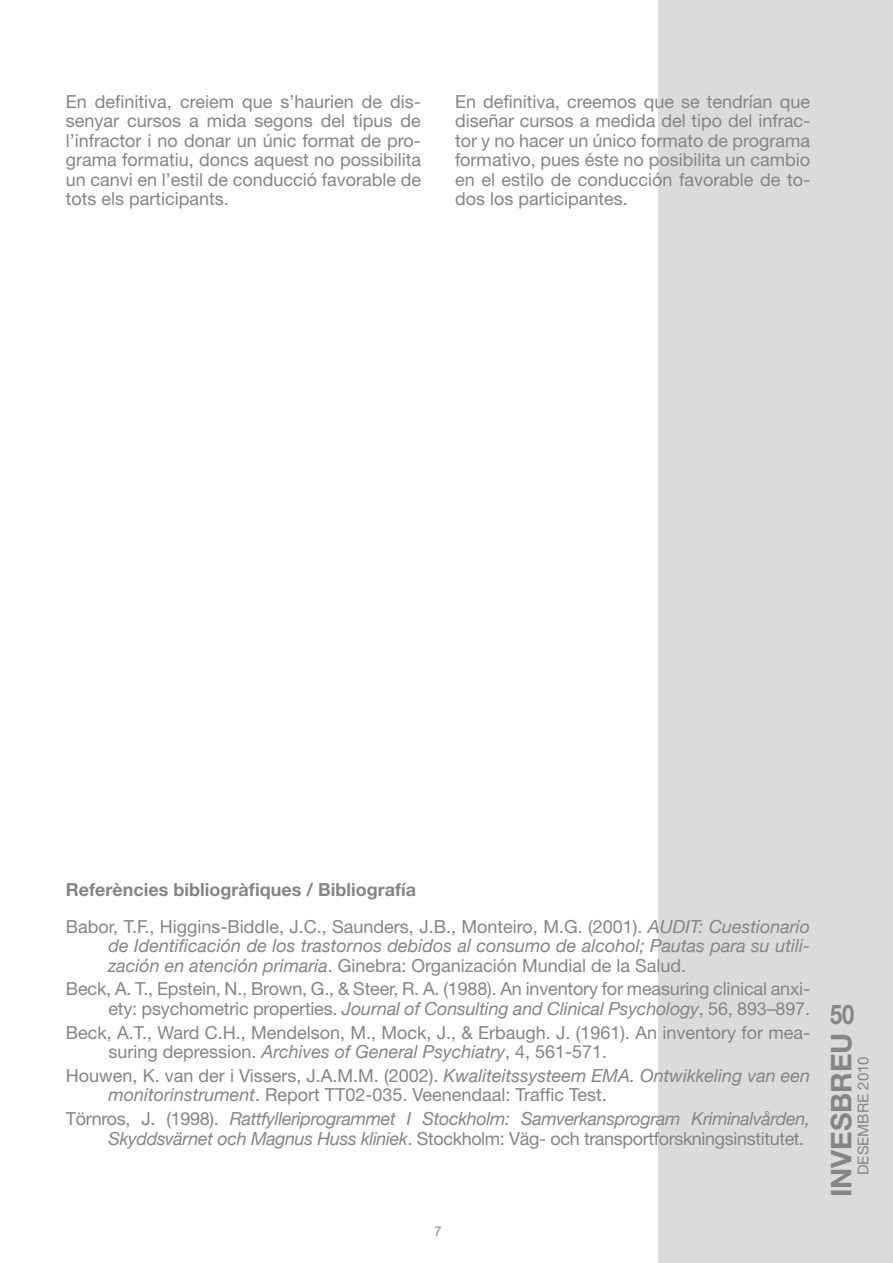
<style>
.page{position:relative;width:893px;height:1263px;background:#fff}
.page>*{position:absolute;margin:0;border:0;box-sizing:border-box;transform-origin:0 0}
.t1{font:700 28.5px "Helvetica Neue";color:#848587}
.t2{font:700 27px "Helvetica Neue";color:#848587;scale:.81 1}
.t3{font:18px/19.5px "Helvetica Neue";color:#848587}
.t4{font:italic 18px/19.5px "Helvetica Neue";letter-spacing:-.01em;color:#848587}
.t5{font:15px "Helvetica Neue";color:#848587}
.t6{font:13.5px "Helvetica Neue LT Std";color:#848587}
.s1{font-weight:700}
.s2{font-style:italic}
.s3{font-style:normal}
</style>
<div class="page">
<div style="left:658px;top:0;width:235px;height:1263px;background:#dadbdb"></div>
<p class="t3" style="left:66px;top:91px;width:357px;text-align:justify">En definitiva, creiem que s’haurien de dis· senyar cursos a mida segons del tipus de l’infractor i no donar un únic format de pro· grama formatiu, doncs aquest no possibilita un canvi en l’estil de conducció favorable de tots els participants.</p>
<p class="t3" style="left:455px;top:91px;width:357px;text-align:justify">En definitiva, creemos que se tendrían que diseñar cursos a medida del tipo del infrac· tor y no hacer un único formato de programa formativo, pues éste no posibilita un cambio en el estilo de conducción favorable de to· dos los participantes.</p>
<p class="t3" style="left:66px;top:871px;width:746px;line-height:36.5px"><span class="s1">Referències bibliogràfiques / Bibliografía<br></span>Babor, T.F., Higgins-Biddle, J.C., Saunders, J.B., Monteiro, M .G. (2001). <span class="s2">AUDIT: Cuestionario</span></p>
<p class="t4" style="left:108px;top:936px;width:703px">de Identificación de los trastornos debidos al consumo de alcohol; Pautas para su utili&shy;zación en atención primaria<span class="s3">. Ginebra: Organización M undial de la Salud.</span></p>
<p class="t3" style="left:66px;top:979px;width:746px;text-align:right">Beck, A. T., Epstein, N., Brown, G., &amp; Steer, R. A. (1988). An inventory for measuring clinical anxi· ety: psychometric properties. <span class="s2">Journal of Consulting and Clinical Psychology</span>, 56, 893–897.</p>
<p class="t3" style="left:108px;top:1022px;width:703px;text-indent:-43px">Beck, A.T., Ward C.H., Mendelson, M ., Mock, J., &amp; Erbaugh. J. (1961). An inventory for mea· suring depression. <span class="s2">Archives of General Psychiatry</span>, 4, 561-571.</p>
<p class="t3" style="left:108px;top:1065px;width:703px;text-indent:-43px">Houwen, K. van der i Vissers, J.A.M .M . (2002). <span class="s2">Kwaliteitssysteem EMA. Ontwikkeling van een monitorinstrument</span>. Report TT02-035. Veenendaal: Traffic Test.</p>
<p class="t4" style="left:108px;top:1109px;width:703px;text-indent:-43px"><span class="s3">Törnros, J. (1998).</span> Rattfylleriprogrammet I Stockholm: Samverkansprogram Kriminalvården,<br>Skyddsvärnet och Magnus Huss kliniek<span class="s3">. Stockholm: Väg- och transportforskningsinstitutet.</span></p>
<p class="t6" style="left:434px;top:1223px;width:9px">7</p>
<h2 class="t2" style="left:830px;top:997px;width:31px">50</h2>
<h1 class="t1" style="left:824px;top:1197px;width:166px;rotate:-90deg">INVESBREU</h1>
<p class="t5" style="left:854px;top:1175px;width:120px;rotate:-90deg">desembre 2010</p>
</div>
